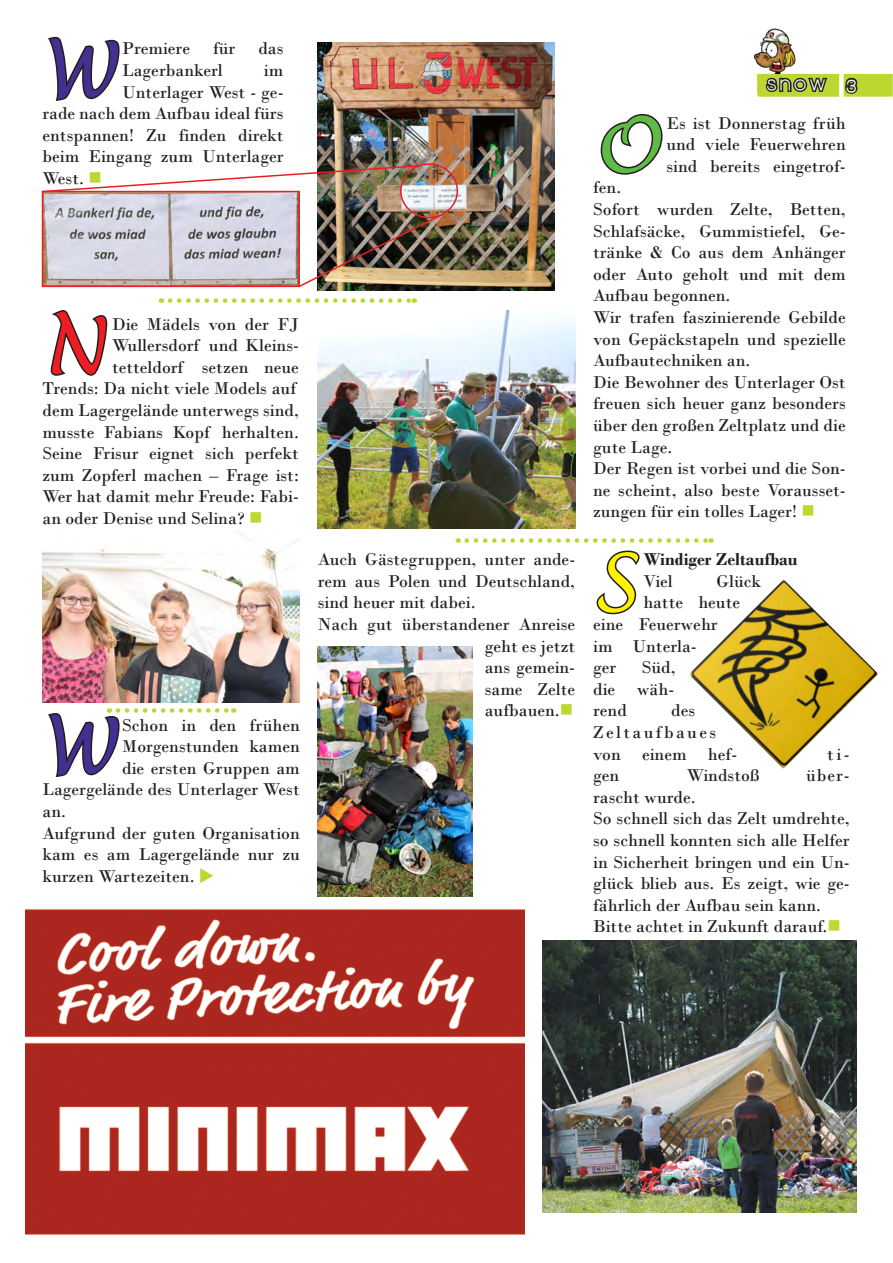
<style>
.page{position:relative;width:893px;height:1263px;background:#fff}
.page>*{position:absolute;margin:0;border:0;box-sizing:border-box;transform-origin:0 0}
.t1{font:italic 76.05px "Lucida Handwriting";color:#452f92}
.t2{font:italic 76.05px "Lucida Handwriting";color:#60bb46}
.t3{font:italic 76.05px "Lucida Handwriting";color:#ee1d23}
.t4{font:italic 76.05px "Lucida Handwriting";color:#fff101}
.t5{font:22.5px "Kravitz Thermal";color:#fff}
.t6{font:19.5px "Kravitz Thermal";color:#fff}
.t7{font:18px/21.6px "Bodoni";color:#231f20;text-align:justify}
.t8{font:18px/21.6px "Bodoni";letter-spacing:.13em;color:#231f20}
.t9{font:700 18px "Bodoni";color:#231f20}
.s1{color:#bed630}
</style>
<div class="page">
<svg style="left:757px;top:73px;width:136px;height:24px;background:#a0b03b"></svg>
<img style="left:754px;top:28px;width:43px;height:46px">
<img style="left:26px;top:909px;width:498px;height:326px">
<svg style="left:48px;top:36px;width:72px;height:65px"></svg>
<img style="left:318px;top:43px;width:237px;height:247px">
<img style="left:45px;top:194px;width:252px;height:90px">
<div style="left:42px;top:191px;width:258px;height:96px;border:2px solid #ee1d23"></div>
<div style="left:400px;top:163px;width:58px;height:55px;border:2px solid #ee1d23;border-radius:50%"></div>
<img style="left:41px;top:164px;width:381px;height:29px">
<img style="left:297px;top:212px;width:149px;height:76px">
<svg style="left:170px;top:298px;width:245px;height:5px"></svg>
<svg style="left:600px;top:114px;width:63px;height:61px"></svg>
<img style="left:318px;top:310px;width:257px;height:218px">
<svg style="left:50px;top:310px;width:58px;height:66px"></svg>
<img style="left:43px;top:533px;width:257px;height:169px">
<svg style="left:48px;top:708px;width:186px;height:70px"></svg>
<img style="left:317px;top:646px;width:155px;height:251px">
<svg style="left:467px;top:538px;width:244px;height:77px"></svg>
<img style="left:542px;top:941px;width:315px;height:272px">
<img style="left:689px;top:579px;width:189px;height:190px">
<p class="t1" style="left:43px;top:25px;width:74px">W</p>
<p class="t7" style="left:122px;top:38px;width:69px">Premiere</p>
<p class="t7" style="left:213px;top:38px;width:24px">für</p>
<p class="t7" style="left:258px;top:38px;width:27px">das</p>
<p class="t7" style="left:122px;top:59px;width:102px">Lagerbankerl</p>
<p class="t7" style="left:264px;top:59px;width:21px">im</p>
<p class="t7" style="left:122px;top:81px;width:163px">Unterlager West - ge-</p>
<p class="t7" style="left:43px;top:103px;width:242px">rade nach dem Aufbau ideal fürs</p>
<p class="t7" style="left:43px;top:124px;width:242px">entspannen! Zu finden direkt</p>
<p class="t7" style="left:43px;top:146px;width:242px">beim Eingang zum Unterlager</p>
<p class="t7" style="left:43px;top:167px;width:61px">West. <span class="s1">■</span></p>
<p class="t3" style="left:43px;top:300px;width:63px">N</p>
<p class="t7" style="left:112px;top:313px;width:188px">Die Mädels von der FJ</p>
<p class="t7" style="left:112px;top:335px;width:188px">Wullersdorf und Kleins-</p>
<p class="t7" style="left:112px;top:356px;width:188px">tetteldorf setzen neue</p>
<p class="t7" style="left:43px;top:378px;width:255px">Trends: Da nicht viele Models auf</p>
<p class="t7" style="left:43px;top:399px;width:258px">dem Lagergelände unterwegs sind,</p>
<p class="t7" style="left:43px;top:421px;width:258px">musste Fabians Kopf herhalten.</p>
<p class="t7" style="left:43px;top:443px;width:258px">Seine Frisur eignet sich perfekt</p>
<p class="t7" style="left:43px;top:464px;width:258px">zum Zopferl machen – Frage ist:</p>
<p class="t7" style="left:43px;top:486px;width:258px">Wer hat damit mehr Freude: Fabi-</p>
<p class="t7" style="left:43px;top:507px;width:222px">an oder Denise und Selina? <span class="s1">■</span></p>
<p class="t1" style="left:43px;top:701px;width:74px">W</p>
<p class="t7" style="left:122px;top:714px;width:179px">Schon in den frühen</p>
<p class="t7" style="left:122px;top:736px;width:179px">Morgenstunden kamen</p>
<p class="t7" style="left:122px;top:757px;width:179px">die ersten Gruppen am</p>
<p class="t7" style="left:43px;top:779px;width:259px">Lagergelände des Unterlager West</p>
<p class="t7" style="left:43px;top:800px;width:25px">an.</p>
<p class="t7" style="left:43px;top:822px;width:259px">Aufgrund der guten Organisation kam es am Lagergelände nur zu kurzen Wartezeiten. <span class="s1">◆</span></p>
<p class="t7" style="left:318px;top:549px;width:259px">Auch Gästegruppen, unter ande&shy;rem aus Polen und Deutschland, sind heuer mit dabei.</p>
<p class="t7" style="left:485px;top:613px;width:92px;text-indent:-167px">Nach gut überstandener Anreise geht es jetzt ans gemein&shy;same Zelte aufbauen.<span class="s1">■</span></p>
<p class="t6" style="left:766px;top:74px;width:60px">SNOW</p>
<p class="t5" style="left:846px;top:74px;width:12px">3</p>
<p class="t2" style="left:593px;top:99px;width:67px">O</p>
<p class="t7" style="left:666px;top:112px;width:181px">Es ist Donnerstag früh und viele Feuerwehren sind bereits eingetrof-</p>
<p class="t7" style="left:593px;top:177px;width:30px">fen.</p>
<p class="t7" style="left:593px;top:198px;width:254px">Sofort wurden Zelte, Betten, Schlafsäcke, Gummistiefel, Ge&shy;tränke &amp; Co aus dem Anhänger oder Auto geholt und mit dem Aufbau begonnen.</p>
<p class="t7" style="left:593px;top:306px;width:254px">Wir trafen faszinierende Gebilde von Gepäckstapeln und spezielle Aufbautechniken an.</p>
<p class="t7" style="left:593px;top:371px;width:254px">Die Bewohner des Unterlager Ost freuen sich heuer ganz besonders über den großen Zeltplatz und die gute Lage.</p>
<p class="t7" style="left:593px;top:458px;width:254px">Der Regen ist vorbei und die Son&shy;ne scheint, also beste Vorausset&shy;zungen für ein tolles Lager! <span class="s1">■</span></p>
<p class="t4" style="left:593px;top:535px;width:44px">S</p>
<p class="t9" style="left:643px;top:549px;width:156px">Windiger Zeltaufbau</p>
<p class="t7" style="left:643px;top:570px;width:31px">Viel</p>
<p class="t7" style="left:716px;top:570px;width:46px">Glück</p>
<p class="t7" style="left:643px;top:592px;width:98px">hatte heute</p>
<p class="t7" style="left:593px;top:613px;width:126px">eine Feuerwehr</p>
<p class="t7" style="left:593px;top:635px;width:105px">im Unterla-</p>
<p class="t7" style="left:593px;top:657px;width:25px">ger</p>
<p class="t7" style="left:593px;top:657px;width:84px;text-indent:49px">Süd, die wäh&shy;rend</p>
<p class="t8" style="left:593px;top:700px;width:145px;text-indent:78px">des<br>Zeltaufbaues von einem hef-</p>
<p class="t7" style="left:827px;top:743px;width:24px">ti-</p>
<p class="t7" style="left:593px;top:765px;width:28px">gen</p>
<p class="t7" style="left:687px;top:765px;width:74px">Windstoß</p>
<p class="t7" style="left:806px;top:765px;width:45px">über-</p>
<p class="t7" style="left:593px;top:786px;width:104px">rascht wurde.</p>
<p class="t7" style="left:593px;top:808px;width:258px">So schnell sich das Zelt umdrehte, so schnell konnten sich alle Helfer in Sicherheit bringen und ein Un&shy;glück blieb aus. Es zeigt, wie ge&shy;fährlich der Aufbau sein kann.</p>
<p class="t7" style="left:593px;top:916px;width:249px">Bitte achtet in Zukunft darauf.<span class="s1">■</span></p>
</div>
